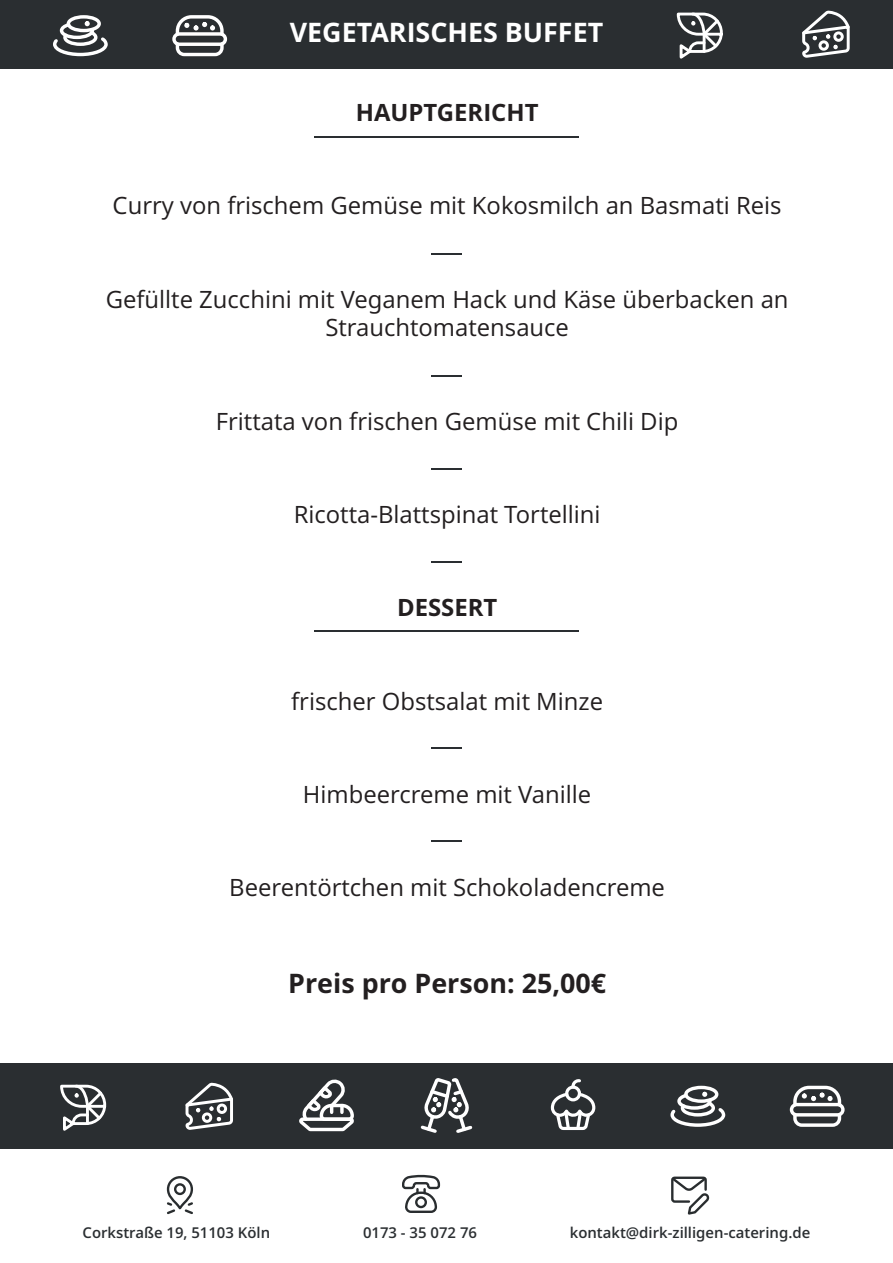
<style>
.page{position:relative;width:893px;height:1263px;background:#fff}
.page>*{position:absolute;margin:0;border:0;box-sizing:border-box;transform-origin:0 0}
.t1{font:700 27px "bs Opera Sans 1";color:#231f20}
.t2{font:700 27px "bs Opera Sans 1";color:#fff}
.t3{font:24px/28.8px "bs Opera Sans 1";color:#231f20;text-align:center}
.t4{font:700 24px "bs Opera Sans 1";color:#231f20}
.t5{font:600 15px "bs Opera Sans 1";color:#2a2e31}
</style>
<div class="page">
<div style="left:0;top:1063px;width:893px;height:85px;background:#2a2e31"></div>
<svg style="left:420px;top:1078px;width:53px;height:55px"></svg>
<svg style="left:550px;top:1079px;width:46px;height:51px"></svg>
<div style="left:684px;top:1086px;width:34px;height:17px;border:3px solid #fff;border-radius:50%"></div>
<svg style="left:670px;top:1091px;width:56px;height:36px"></svg>
<div style="left:790px;top:1103px;width:55px;height:13px;border:3px solid #fff;border-radius:5px"></div>
<svg style="left:791px;top:1085px;width:52px;height:42px"></svg>
<svg style="left:60px;top:1084px;width:47px;height:47px"></svg>
<svg style="left:185px;top:1082px;width:48px;height:48px"></svg>
<svg style="left:299px;top:1079px;width:55px;height:53px"></svg>
<svg style="left:166px;top:1176px;width:27px;height:39px"></svg>
<div style="left:174px;top:1183px;width:12px;height:12px;border:2px solid #292d2f;border-radius:50%"></div>
<svg style="left:671px;top:1176px;width:39px;height:39px"></svg>
<svg style="left:402px;top:1174px;width:39px;height:39px"></svg>
<div style="left:415px;top:1196px;width:12px;height:12px;border:2px solid #292d2f;border-radius:50%"></div>
<div style="left:0;top:1px;width:893px;height:68px;background:#2a2e31"></div>
<div style="left:67px;top:15px;width:34px;height:17px;border:3px solid #fff;border-radius:50%"></div>
<svg style="left:53px;top:21px;width:55px;height:36px"></svg>
<div style="left:172px;top:32px;width:55px;height:14px;border:3px solid #fff;border-radius:5px"></div>
<svg style="left:174px;top:15px;width:51px;height:42px"></svg>
<svg style="left:676px;top:12px;width:47px;height:47px"></svg>
<svg style="left:802px;top:10px;width:48px;height:48px"></svg>
<hr style="left:314px;top:136px;width:265px;height:1px;background:#2a2e31">
<hr style="left:431px;top:253px;width:31px;height:1px;background:#2a2e31">
<hr style="left:431px;top:375px;width:31px;height:2px;background:#2a2e31">
<hr style="left:431px;top:468px;width:31px;height:2px;background:#2a2e31">
<hr style="left:431px;top:561px;width:31px;height:2px;background:#2a2e31">
<hr style="left:314px;top:630px;width:265px;height:2px;background:#2a2e31">
<hr style="left:431px;top:747px;width:31px;height:2px;background:#2a2e31">
<hr style="left:431px;top:840px;width:31px;height:2px;background:#2a2e31">
<p class="t2" style="left:290px;top:14px;width:315px">VEGETARISCHES BUFFET</p>
<p class="t4" style="left:356px;top:95px;width:184px">HAUPTGERICHT</p>
<p class="t3" style="left:113px;top:192px;width:670px">Curry von frischem Gemüse mit Kokosmilch an Basmati Reis</p>
<p class="t3" style="left:106px;top:286px;width:684px">Gefüllte Zucchini mit Veganem Hack und Käse überbacken an<br>Strauchtomatensauce</p>
<p class="t3" style="left:216px;top:408px;width:464px">Frittata von frischen Gemüse mit Chili Dip</p>
<p class="t3" style="left:294px;top:501px;width:308px">Ricotta-Blattspinat Tortellini</p>
<p class="t4" style="left:397px;top:591px;width:102px">DESSERT</p>
<p class="t3" style="left:291px;top:688px;width:313px">frischer Obstsalat mit Minze</p>
<p class="t3" style="left:303px;top:781px;width:290px">Himbeercreme mit Vanille</p>
<p class="t3" style="left:229px;top:874px;width:437px">Beerentörtchen mit Schokoladencreme</p>
<p class="t1" style="left:288px;top:964px;width:320px">Preis pro Person: 25,00€</p>
<p class="t5" style="left:83px;top:1222px;width:189px">Corkstraße 19, 51103 Köln</p>
<p class="t5" style="left:363px;top:1222px;width:115px">0173 - 35 072 76</p>
<p class="t5" style="left:570px;top:1222px;width:242px">kontakt@dirk-zilligen-catering.de</p>
</div>
